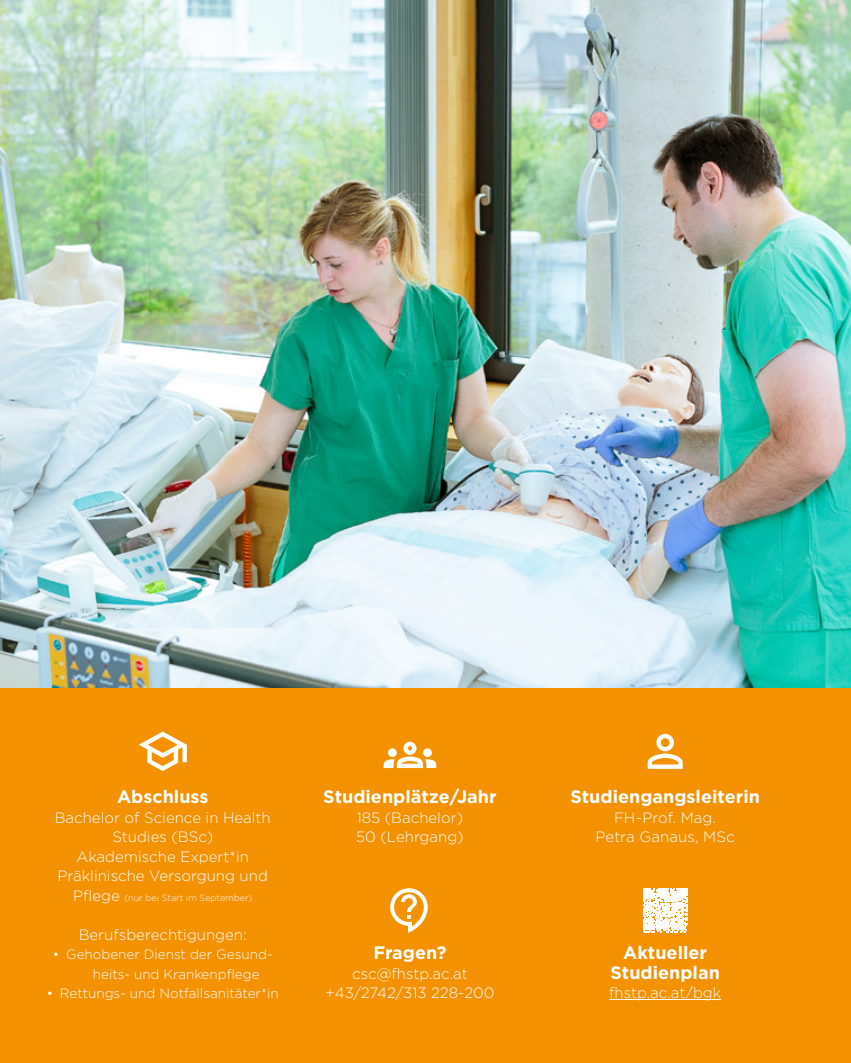
<style>
.page{position:relative;width:851px;height:1063px;background:#fff}
.page>*{position:absolute;margin:0;border:0;box-sizing:border-box;transform-origin:0 0}
.t1{font:700 18px/19.5px "Gotham";color:#fff;text-align:center}
.t2{font:300 15px/19.5px "Gotham";color:#fff;text-align:center}
.t3{font:300 13.5px/19.5px "Gotham";color:#fff}
.t4{font:300 9px "Gotham";color:#fff}
.s1{font-size:15px}
</style>
<div class="page">
<img style="left:0;top:0;width:850px;height:689px">
<div style="left:0;top:689px;width:850px;height:374px;background:#f39100"></div>
<hr style="left:609px;top:999px;width:112px;height:1px;background:#fff">
<svg style="left:643px;top:888px;width:44px;height:44px;background:#fdf2e0"></svg>
<svg style="left:390px;top:888px;width:37px;height:45px"></svg>
<svg style="left:383px;top:742px;width:53px;height:26px"></svg>
<svg style="left:139px;top:732px;width:48px;height:39px"></svg>
<svg style="left:647px;top:734px;width:35px;height:35px"></svg>
<p class="t1" style="left:117px;top:786px;width:93px">Abschluss</p>
<p class="t2" style="left:55px;top:807px;width:217px">Bachelor of Science in Health<br>Studies (BSc)<br>Akademische Expert*in<br>Präklinische Versorgung und</p>
<p class="t4" style="left:73px;top:892px;width:181px"><span class="s1">Pflege</span> (nur bei Start im September)</p>
<p class="t2" style="left:79px;top:924px;width:169px">Berufsberechtigungen:</p>
<p class="t3" style="left:93px;top:944px;width:181px;text-indent:-40px">• Gehobener Dienst der Gesund&shy;heits- und Krankenpflege</p>
<p class="t3" style="left:47px;top:983px;width:233px">• Rettungs- und Notfallsanitäter*in</p>
<p class="t1" style="left:323px;top:786px;width:175px">Studienplätze/Jahr</p>
<p class="t2" style="left:356px;top:807px;width:109px;text-align:left">185 (Bachelor)<br>50 (Lehrgang)</p>
<p class="t1" style="left:373px;top:942px;width:75px">Fragen?</p>
<p class="t2" style="left:325px;top:963px;width:171px">csc@fhstp.ac.at +43/2742/313 228-200</p>
<p class="t1" style="left:570px;top:786px;width:191px">Studiengangsleiterin</p>
<p class="t2" style="left:595px;top:807px;width:141px">FH-Prof. Mag.<br>Petra Ganaus, MSc</p>
<p class="t1" style="left:610px;top:942px;width:111px">Aktueller<br>Studienplan</p>
<p class="t2" style="left:609px;top:983px;width:113px">fhstp.ac.at/bgk</p>
</div>
